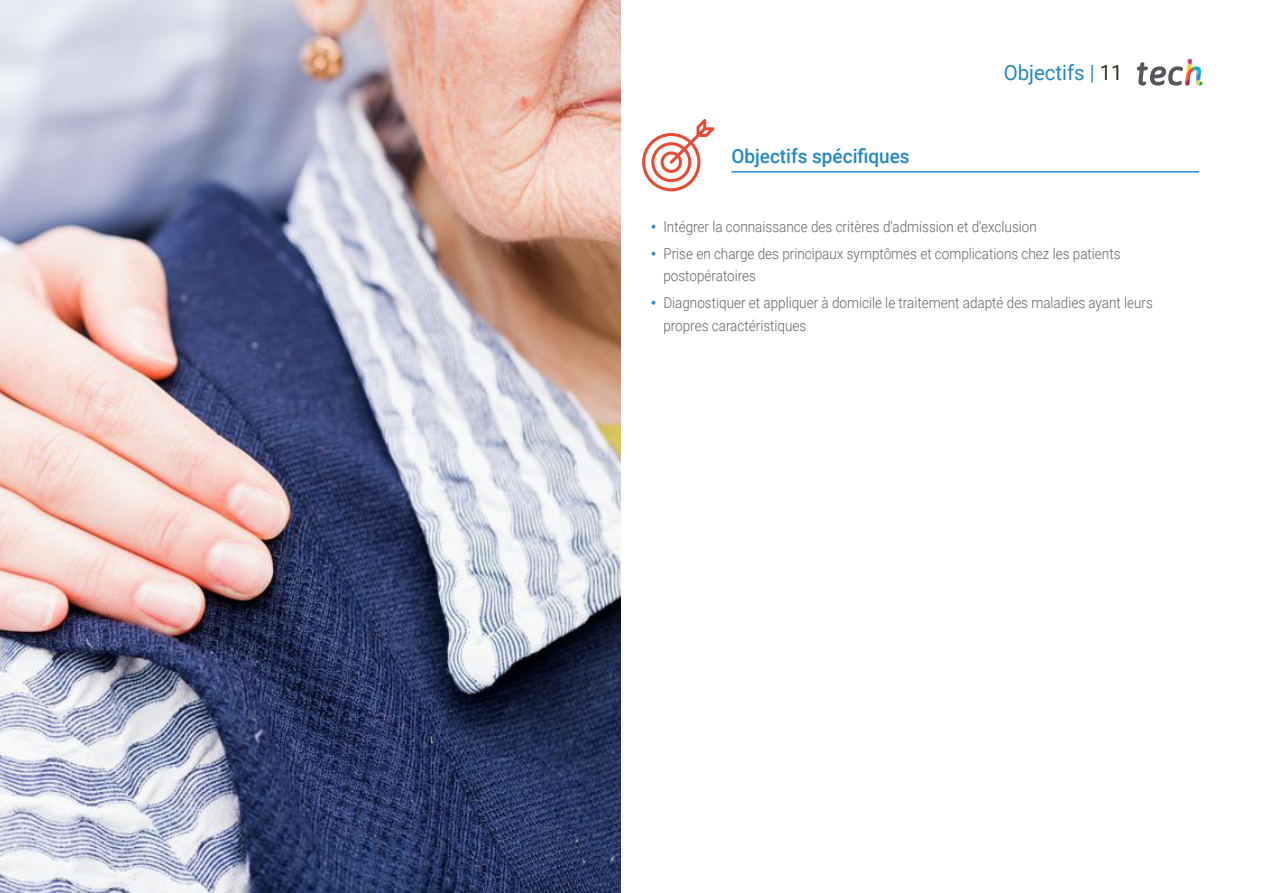
<style>
.page{position:relative;width:1263px;height:893px;background:#fff}
.page>*{position:absolute;margin:0;border:0;box-sizing:border-box;transform-origin:0 0}
.t1{font:21px "Roboto";color:#2488c9}
.t2{font:500 19.5px "Roboto";color:#2488c9}
.t3{font:300 15px/26.7px "Roboto";color:#61646a;scale:.9 1}
.s1{color:#2588c9}
.s2{color:#312e20}
</style>
<div class="page">
<img style="left:0;top:0;width:621px;height:893px">
<svg style="left:642px;top:119px;width:72px;height:72px"></svg>
<hr style="left:731px;top:171px;width:468px;height:1px;background:#2488c9">
<svg style="left:1137px;top:59px;width:65px;height:27px"></svg>
<h2 class="t2" style="left:731px;top:143px;width:180px">Objectifs spécifiques</h2>
<h1 class="t1" style="left:1004px;top:57px;width:120px">Objectifs <span class="s1">|</span> <span class="s2">11</span></h1>
<p class="t3" style="left:663px;top:213px;width:509px">Intégrer la connaissance des critères d'admission et d'exclusion<br>Prise en charge des principaux symptômes et complications chez les patients</p>
<p class="t3" style="left:663px;top:262px;width:545px">postopératoires<br>Diagnostiquer et appliquer à domicile le traitement adapté des maladies ayant leurs</p>
<p class="t3" style="left:663px;top:311px;width:160px">propres caractéristiques</p>
</div>
